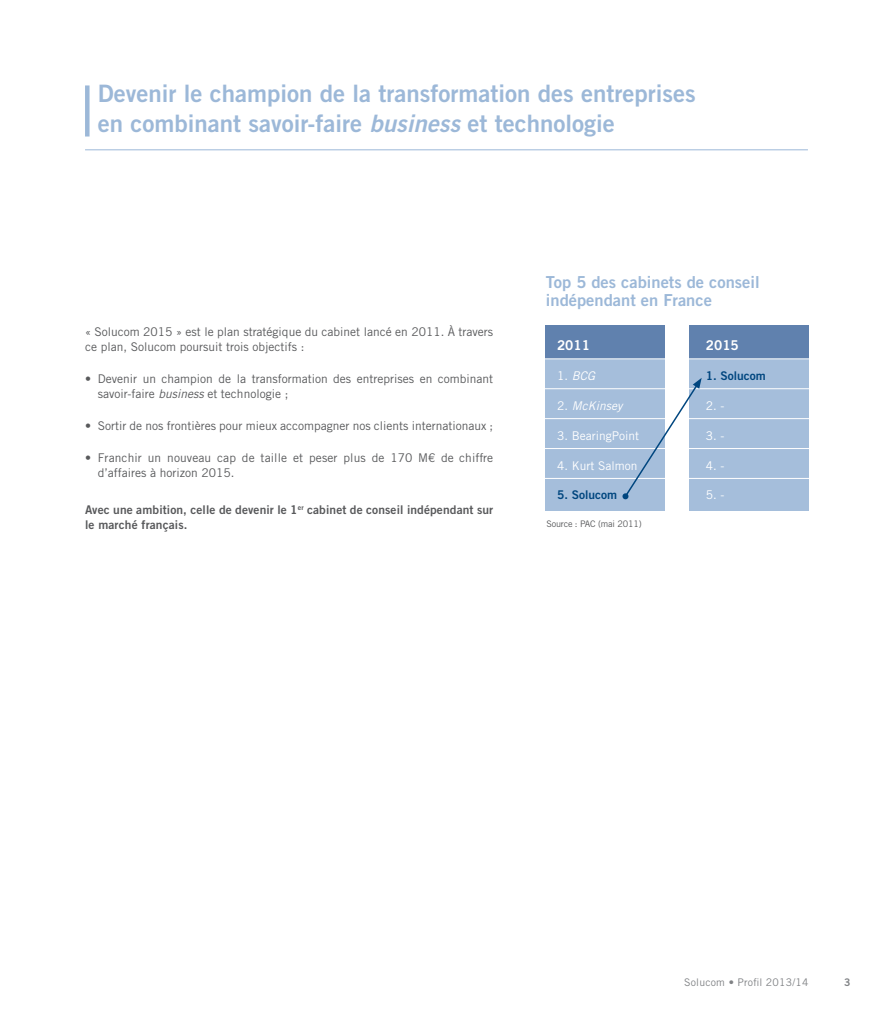
<style>
.page{position:relative;width:893px;height:1021px;background:#fff}
.page>*{position:absolute;margin:0;border:0;box-sizing:border-box;transform-origin:0 0}
.t1{font:24px/30px "Trade Gothic LT Std Bd 2";color:#9cb8d8}
.t2{font:16.5px/18px "Trade Gothic LT Std Bd 2";color:#9cb8d8}
.t3{font:13.5px "Trade Gothic LT Std Bd 2";color:#fff}
.t4{font:12px/15px "Trade Gothic LT Std";color:#58595b}
.t5{font:12px/15px "Trade Gothic LT Std Bd 2";letter-spacing:.01em;color:#58595b}
.t6{font:12px "Trade Gothic LT Std";color:#fff}
.t7{font:12px "Trade Gothic LT Std Bd 2";color:#00467f}
.t8{font:italic 12px "Trade Gothic LT Std";color:#fff}
.t9{font:10.5px "Trade Gothic LT Std";letter-spacing:.02em;color:#808285}
.t10{font:10.5px "Trade Gothic LT Std Bd 2";color:#808285}
.t11{font:9px "Trade Gothic LT Std";letter-spacing:-.02em;color:#58595b}
.s1{font-family:"Trade Gothic LT Std Bd 2 Obl"}
.s2{font-family:"Trade Gothic LT Std Bd 2"}
.s3{font-style:italic}
.s4{font-style:normal}
</style>
<div class="page">
<hr style="left:85px;top:149px;width:723px;height:1px;background:#9cb8d8">
<div style="left:85px;top:85px;width:5px;height:51px;background:#9cb8d8"></div>
<div style="left:546px;top:325px;width:119px;height:186px;background:#a5bedb"></div>
<div style="left:689px;top:325px;width:119px;height:186px;background:#a5bedb"></div>
<div style="left:546px;top:325px;width:119px;height:34px;background:#6081ae"></div>
<div style="left:689px;top:325px;width:119px;height:34px;background:#6081ae"></div>
<hr style="left:544px;top:358px;width:294px;height:1px;background:#fff">
<hr style="left:544px;top:388px;width:294px;height:1px;background:#fff">
<hr style="left:544px;top:418px;width:294px;height:1px;background:#fff">
<hr style="left:544px;top:448px;width:294px;height:1px;background:#fff">
<hr style="left:544px;top:478px;width:294px;height:1px;background:#fff">
<svg style="left:622px;top:378px;width:80px;height:121px"></svg>
<h1 class="t1" style="left:98px;top:78px;width:599px">Devenir le champion de la transformation des entreprises en combinant savoir-faire <span class="s1">business</span> et technologie</h1>
<p class="t4" style="left:85px;top:324px;width:410px">« Solucom 2015 » est le plan stratégique du cabinet lancé en 2011. À travers ce plan, Solucom poursuit trois objectifs :</p>
<p class="t4" style="left:98px;top:371px;width:397px;text-indent:-13px"><span class="s2">•</span> Devenir un champion de la transformation des entreprises en combinant savoir-faire <span class="s3">business</span> et technologie ;</p>
<p class="t4" style="left:85px;top:418px;width:410px"><span class="s2">•</span> Sortir de nos frontières pour mieux accompagner nos clients internationaux ;</p>
<p class="t4" style="left:98px;top:450px;width:397px;text-indent:-13px"><span class="s2">•</span> Franchir un nouveau cap de taille et peser plus de 170 M€ de chiffre d’affaires à horizon 2015.</p>
<p class="t5" style="left:85px;top:501px;width:410px">Avec une ambition, celle de devenir le 1<sup>er</sup> cabinet de conseil indépendant sur le marché français.</p>
<h2 class="t2" style="left:546px;top:273px;width:215px">Top 5 des cabinets de conseil indépendant en France</h2>
<p class="t3" style="left:557px;top:337px;width:34px">2011</p>
<p class="t3" style="left:706px;top:337px;width:34px">2015</p>
<p class="t8" style="left:557px;top:368px;width:39px"><span class="s4">1.</span> BCG</p>
<p class="t7" style="left:706px;top:368px;width:61px">1. Solucom</p>
<p class="t8" style="left:557px;top:398px;width:67px"><span class="s4">2.</span> McKinsey</p>
<p class="t6" style="left:706px;top:398px;width:20px">2. -</p>
<p class="t6" style="left:557px;top:428px;width:83px">3. BearingPoint</p>
<p class="t6" style="left:706px;top:428px;width:20px">3. -</p>
<p class="t6" style="left:557px;top:458px;width:82px">4. Kurt Salmon</p>
<p class="t6" style="left:706px;top:458px;width:20px">4. -</p>
<p class="t7" style="left:557px;top:487px;width:61px">5. Solucom</p>
<p class="t6" style="left:706px;top:488px;width:20px">5. -</p>
<p class="t11" style="left:546px;top:518px;width:97px">Source : PAC (mai 2011)</p>
<p class="t9" style="left:684px;top:975px;width:126px">Solucom • Profil 2013/14</p>
<p class="t10" style="left:844px;top:975px;width:8px">3</p>
</div>
